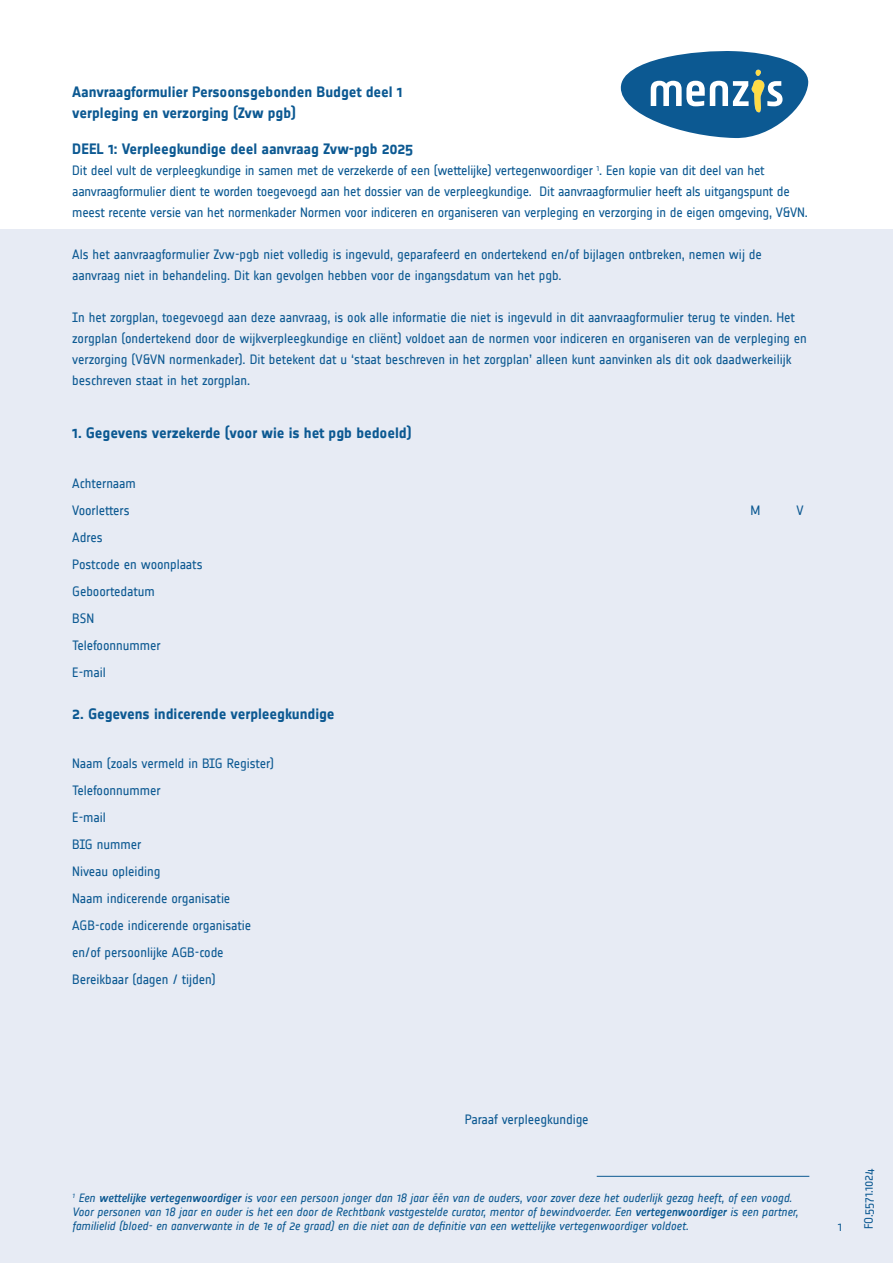
<style>
.page{position:relative;width:893px;height:1263px;background:#fff}
.page>*{position:absolute;margin:0;border:0;box-sizing:border-box;transform-origin:0 0}
.Kopjes{font:700 15px "Notes";letter-spacing:-.005em;color:#0c5992}
.Basistekst{font:13.5px/21px "Notes";letter-spacing:-.01em;color:#0c5992}
.voetnoot{font:italic 12px/14.4px "Notes";letter-spacing:-.005em;color:#0c5992}
.tussenkop{font:12px "Notes";letter-spacing:-.01em;color:#0c5992}
.s1{font-weight:500}
</style>
<div class="page">
<svg style="left:621px;top:51px;width:187px;height:87px"></svg>
<div style="left:0;top:230px;width:893px;height:1033px;background:#e7ebf4"></div>
<hr style="left:597px;top:1176px;width:212px;height:1px;background:#0c5992">
<p class="Kopjes" style="left:72px;top:83px;width:332px">Aanvraagformulier Persoonsgebonden Budget deel 1</p>
<p class="Kopjes" style="left:72px;top:104px;width:225px">verpleging en verzorging (Zvw pgb)</p>
<p class="Kopjes" style="left:72px;top:140px;width:343px">DEEL 1: Verpleegkundige deel aanvraag Zvw-pgb 2025</p>
<p class="Basistekst" style="left:72px;top:160px;width:737px">Dit deel vult de verpleegkundige in samen met de verzekerde of een (wettelijke) vertegenwoordiger <sup>1</sup>. Een kopie van dit deel van het aanvraagformulier dient te worden toegevoegd aan het dossier van de verpleegkundige. Dit aanvraagformulier heeft als uitgangspunt de meest recente versie van het normenkader Normen voor indiceren en organiseren van verpleging en verzorging in de eigen omgeving, V&amp;VN.</p>
<p class="Basistekst" style="left:72px;top:244px;width:691px">Als het aanvraagformulier Zvw-pgb niet volledig is ingevuld, geparafeerd en ondertekend en/of bijlagen ontbreken, nemen wij de aanvraag niet in behandeling. Dit kan gevolgen hebben voor de ingangsdatum van het pgb.</p>
<p class="Basistekst" style="left:72px;top:307px;width:736px">In het zorgplan, toegevoegd aan deze aanvraag, is ook alle informatie die niet is ingevuld in dit aanvraagformulier terug te vinden. Het zorgplan (ondertekend door de wijkverpleegkundige en cliënt) voldoet aan de normen voor indiceren en organiseren van de verpleging en verzorging (V&amp;VN normenkader). Dit betekent dat u ‘staat beschreven in het zorgplan’ alleen kunt aanvinken als dit ook daadwerkeilijk beschreven staat in het zorgplan.</p>
<p class="Kopjes" style="left:72px;top:425px;width:341px">1. Gegevens verzekerde (voor wie is het pgb bedoeld)</p>
<p class="Basistekst" style="left:72px;top:473px;width:65px">Achternaam</p>
<p class="Basistekst" style="left:72px;top:500px;width:59px">Voorletters</p>
<p class="Basistekst" style="left:750px;top:500px;width:11px">M</p>
<p class="Basistekst" style="left:796px;top:500px;width:9px">V</p>
<p class="Basistekst" style="left:72px;top:527px;width:32px">Adres</p>
<p class="Basistekst" style="left:72px;top:554px;width:132px">Postcode en woonplaats</p>
<p class="Basistekst" style="left:72px;top:581px;width:84px">Geboortedatum</p>
<p class="Basistekst" style="left:72px;top:608px;width:24px">BSN</p>
<p class="Basistekst" style="left:72px;top:635px;width:90px">Telefoonnummer</p>
<p class="Basistekst" style="left:72px;top:662px;width:35px">E-mail</p>
<p class="Kopjes" style="left:72px;top:705px;width:264px">2. Gegevens indicerende verpleegkundige</p>
<p class="Basistekst" style="left:72px;top:753px;width:203px">Naam (zoals vermeld in BIG Register)</p>
<p class="Basistekst" style="left:72px;top:780px;width:90px">Telefoonnummer</p>
<p class="Basistekst" style="left:72px;top:807px;width:35px">E-mail</p>
<p class="Basistekst" style="left:72px;top:834px;width:71px">BIG nummer</p>
<p class="Basistekst" style="left:72px;top:861px;width:90px">Niveau opleiding</p>
<p class="Basistekst" style="left:72px;top:885px;width:181px;line-height:27px">Naam indicerende organisatie<br>AGB-code indicerende organisatie</p>
<p class="Basistekst" style="left:72px;top:942px;width:153px">en/of persoonlijke AGB-code</p>
<p class="Basistekst" style="left:72px;top:969px;width:145px">Bereikbaar (dagen / tijden)</p>
<p class="Basistekst" style="left:465px;top:1109px;width:125px">Paraaf verpleegkundige</p>
<p class="voetnoot" style="left:72px;top:1190px;width:727px"><sup>1</sup> Een <span class="s1">wettelijke vertegenwoordiger</span> is voor een persoon jonger dan 18 jaar één van de ouders, voor zover deze het ouderlijk gezag heeft, of een voogd.<br>Voor personen van 18 jaar en ouder is het een door de Rechtbank vastgestelde curator, mentor of bewindvoerder. Een <span class="s1">vertegenwoordiger</span> is een partner, familielid (bloed- en aanverwante in de 1e of 2e graad) en die niet aan de definitie van een wettelijke vertegenwoordiger voldoet.</p>
<p class="tussenkop" style="left:838px;top:1221px;width:6px">1</p>
<p class="tussenkop" style="left:862px;top:1229px;width:63px;rotate:-90deg">FO.5571.1024</p>
</div>
